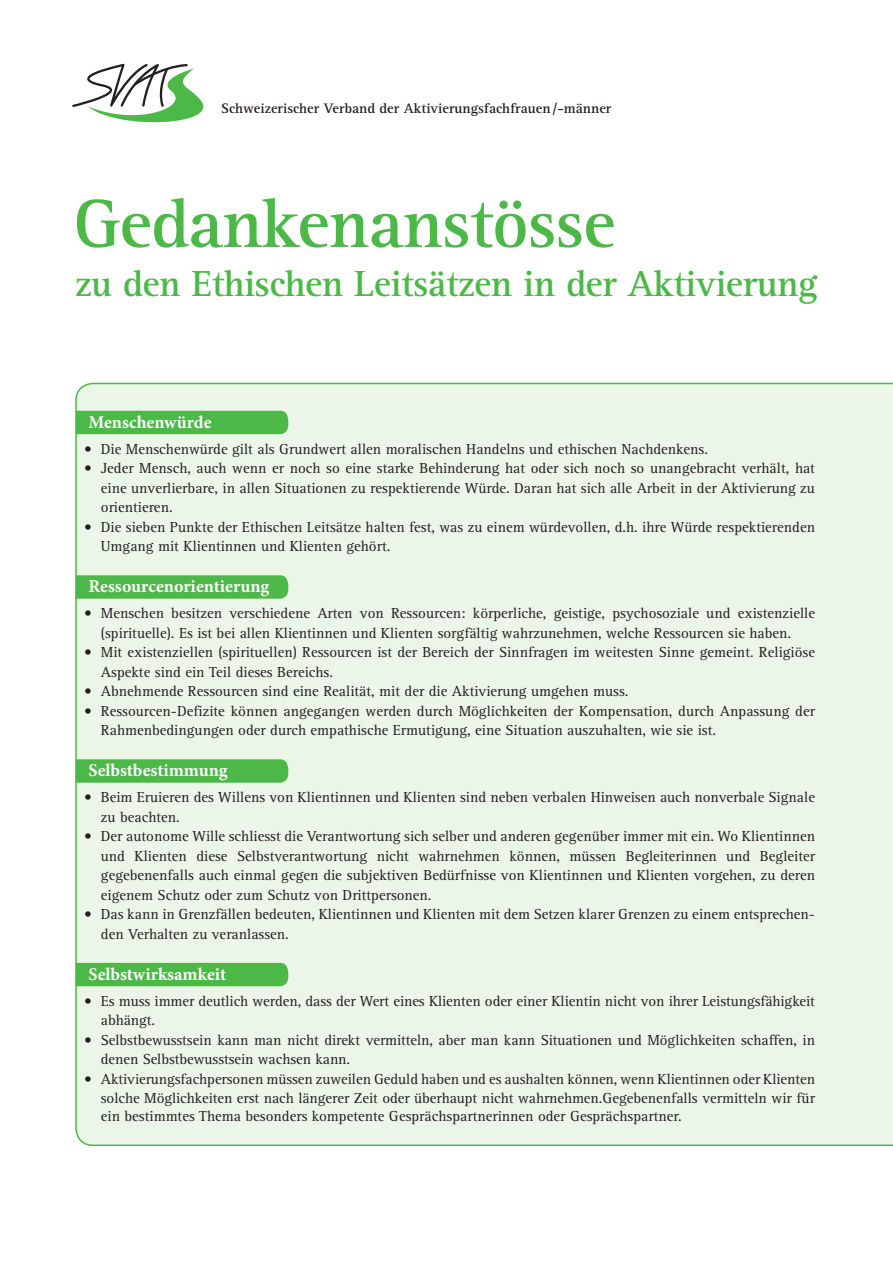
<style>
.page{position:relative;width:893px;height:1263px;background:#fff}
.page>*{position:absolute;margin:0;border:0;box-sizing:border-box;transform-origin:0 0}
.t1{font:700 70.5px "Rotis Serif";letter-spacing:-.015em;color:#4cb848}
.t2{font:700 37.5px "Rotis Serif";letter-spacing:-.015em;color:#4cb848}
.t3{font:700 18px "Minion Pro";color:#fff}
.t4{font:15px/19.5px "Rotis Serif";color:#231f20}
.t5{font:700 14.25px "Rotis Serif";color:#231f20}
</style>
<div class="page">
<svg style="left:72px;top:64px;width:131px;height:58px"></svg>
<div style="left:75px;top:383px;width:818px;height:763px;background:#ebf5e8"></div>
<div style="left:76px;top:411px;width:212px;height:23px;background:#4cb848"></div>
<svg style="left:76px;top:575px;width:212px;height:24px;background:#50b94c"></svg>
<svg style="left:76px;top:759px;width:212px;height:24px;background:#50b94c"></svg>
<div style="left:76px;top:963px;width:212px;height:23px;background:#4cb848"></div>
<p class="t5" style="left:221px;top:100px;width:392px">Schweizerischer Verband der Aktivierungsfachfrauen/-männer</p>
<h1 class="t1" style="left:73px;top:182px;width:544px">Gedankenanstösse</h1>
<h2 class="t2" style="left:75px;top:262px;width:744px">zu den Ethischen Leitsätzen in der Aktivierung</h2>
<p class="t3" style="left:88px;top:409px;width:125px">Menschenwürde</p>
<p class="t4" style="left:84px;top:439px;width:625px">• Die Menschenwürde gilt als Grundwert allen moralischen Handelns und ethischen Nachdenkens.</p>
<p class="t4" style="left:101px;top:459px;width:716px;text-align:justify;text-indent:-17px">• Jeder Mensch, auch wenn er noch so eine starke Behinderung hat oder sich noch so unangebracht verhält, hat eine unverlierbare, in allen Situationen zu respektierende Würde. Daran hat sich alle Arbeit in der Aktivierung zu orientieren.</p>
<p class="t4" style="left:101px;top:517px;width:716px;text-indent:-17px">• Die sieben Punkte der Ethischen Leitsätze halten fest, was zu einem würdevollen, d.h. ihre Würde respektierenden<br>Umgang mit Klientinnen und Klienten gehört.</p>
<p class="t3" style="left:88px;top:574px;width:182px">Ressourcenorientierung</p>
<p class="t4" style="left:84px;top:604px;width:732px;text-align:center">• Menschen besitzen verschiedene Arten von Ressourcen: körperliche, geistige, psychosoziale und existenzielle (spirituelle). Es ist bei allen Klientinnen und Klienten sorgfältig wahrzunehmen, welche Ressourcen sie haben.</p>
<p class="t4" style="left:101px;top:643px;width:716px;text-indent:-17px">• Mit existenziellen (spirituellen) Ressourcen ist der Bereich der Sinnfragen im weitesten Sinne gemeint. Religiöse<br>Aspekte sind ein Teil dieses Bereichs.</p>
<p class="t4" style="left:84px;top:682px;width:546px">• Abnehmende Ressourcen sind eine Realität, mit der die Aktivierung umgehen muss.</p>
<p class="t4" style="left:101px;top:701px;width:716px;text-indent:-17px">• Ressourcen-Defizite können angegangen werden durch Möglichkeiten der Kompensation, durch Anpassung der<br>Rahmenbedingungen oder durch empathische Ermutigung, eine Situation auszuhalten, wie sie ist.</p>
<p class="t3" style="left:88px;top:758px;width:141px">Selbstbestimmung</p>
<p class="t4" style="left:101px;top:788px;width:716px;text-indent:-17px">• Beim Eruieren des Willens von Klientinnen und Klienten sind neben verbalen Hinweisen auch nonverbale Signale zu beachten.</p>
<p class="t4" style="left:101px;top:827px;width:716px;text-align:justify;text-indent:-17px">• Der autonome Wille schliesst die Verantwortung sich selber und anderen gegenüber immer mit ein. Wo Klientinnen und Klienten diese Selbstverantwortung nicht wahrnehmen können, müssen Begleiterinnen und Begleiter gegebenenfalls auch einmal gegen die subjektiven Bedürfnisse von Klientinnen und Klienten vorgehen, zu deren eigenem Schutz oder zum Schutz von Drittpersonen.</p>
<p class="t4" style="left:101px;top:905px;width:716px;text-indent:-17px">• Das kann in Grenzfällen bedeuten, Klientinnen und Klienten mit dem Setzen klarer Grenzen zu einem entsprechen&shy;den Verhalten zu veranlassen.</p>
<p class="t3" style="left:88px;top:961px;width:139px">Selbstwirksamkeit</p>
<p class="t4" style="left:101px;top:991px;width:715px;text-indent:-17px">• Es muss immer deutlich werden, dass der Wert eines Klienten oder einer Klientin nicht von ihrer Leistungsfähigkeit abhängt.</p>
<p class="t4" style="left:101px;top:1030px;width:716px;text-indent:-17px">• Selbstbewusstsein kann man nicht direkt vermitteln, aber man kann Situationen und Möglichkeiten schaffen, in denen Selbstbewusstsein wachsen kann.</p>
<p class="t4" style="left:84px;top:1069px;width:732px;text-align:right">• Aktivierungsfachpersonen müssen zuweilen Geduld haben und es aushalten können, wenn Klientinnen oder Klienten solche Möglichkeiten erst nach längerer Zeit oder überhaupt nicht wahrnehmen.Gegebenenfalls vermitteln wir für</p>
<p class="t4" style="left:101px;top:1107px;width:582px">ein bestimmtes Thema besonders kompetente Gesprächspartnerinnen oder Gesprächspartner.</p>
</div>
